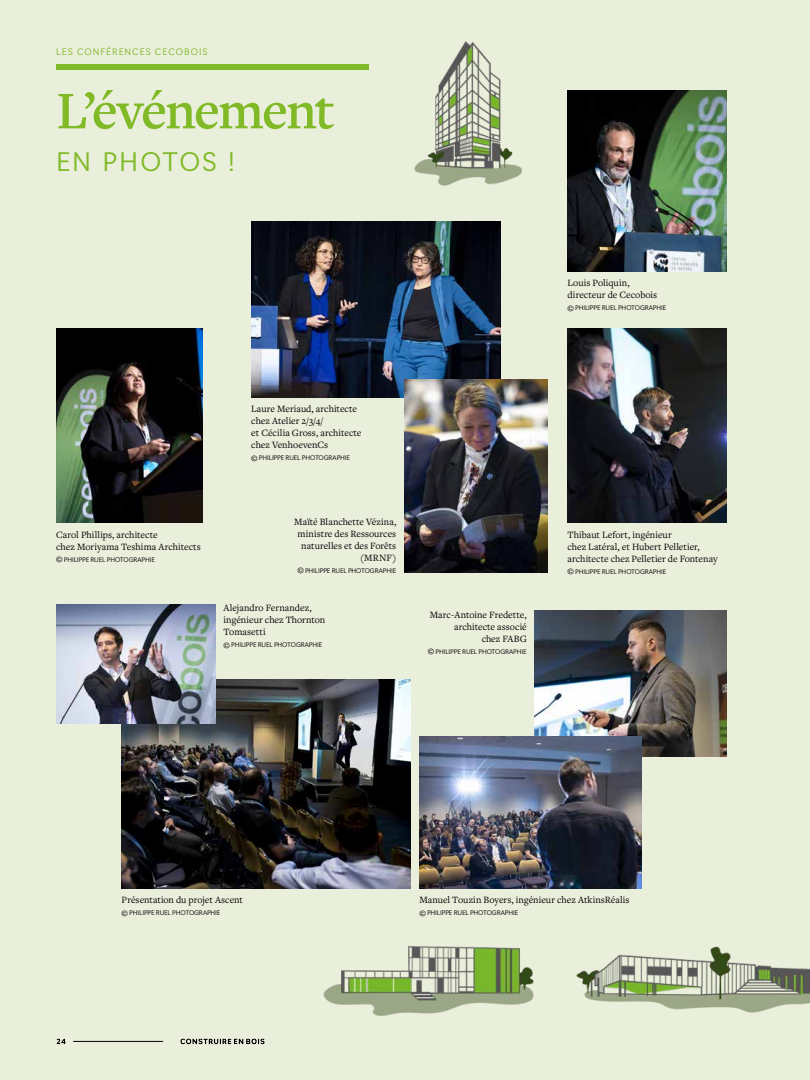
<style>
.page{position:relative;width:810px;height:1080px;background:#eaefdc}
.page>*{position:absolute;margin:0;border:0;box-sizing:border-box;transform-origin:0 0}
.t1{font:600 55px "Freight Text Pro";letter-spacing:-.035em;color:#80ba27}
.t2{font:300 25px "Navigo";letter-spacing:.07em;color:#80ba27}
.t3{font:10px/12px "Freight Text Pro";color:#000}
.t4{font:300 8.75px "Navigo";letter-spacing:.115em;color:#80ba27}
.t5{font:300 6.25px "Navigo";letter-spacing:-.02em;color:#000}
</style>
<div class="page">
<img style="left:122px;top:680px;width:288px;height:208px">
<img style="left:568px;top:90px;width:159px;height:181px">
<img style="left:535px;top:611px;width:192px;height:145px">
<img style="left:56px;top:329px;width:147px;height:194px">
<img style="left:419px;top:737px;width:223px;height:151px">
<img style="left:56px;top:604px;width:159px;height:120px">
<div style="left:56px;top:65px;width:312px;height:5px;background:#80ba27"></div>
<img style="left:568px;top:329px;width:159px;height:194px">
<img style="left:414px;top:41px;width:108px;height:145px">
<img style="left:576px;top:946px;width:234px;height:67px">
<img style="left:311px;top:879px;width:245px;height:137px">
<img style="left:251px;top:222px;width:249px;height:175px">
<img style="left:404px;top:379px;width:143px;height:194px">
<p class="t4" style="left:56px;top:45px;width:153px">LES CONFÉRENCES CECOBOIS</p>
<h1 class="t1" style="left:56px;top:74px;width:280px">L’événement</h1>
<h2 class="t2" style="left:56px;top:142px;width:180px">EN PHOTOS !</h2>
<p class="t3" style="left:56px;top:528px;width:146px">Carol Phillips, architecte<br>chez Moriyama Teshima Architects</p>
<p class="t5" style="left:56px;top:554px;width:100px">© PHILIPPE RUEL PHOTOGRAPHIE</p>
<p class="t3" style="left:251px;top:403px;width:112px">Laure Meriaud, architecte chez Atelier 2/3/4/<br>et Cécilia Gross, architecte chez VenhoevenCs</p>
<p class="t5" style="left:251px;top:453px;width:100px">© PHILIPPE RUEL PHOTOGRAPHIE</p>
<p class="t3" style="left:294px;top:515px;width:104px;text-align:right">Maïté Blanchette Vézina, ministre des Ressources naturelles et des Forêts (MRNF)</p>
<p class="t5" style="left:297px;top:565px;width:100px">© PHILIPPE RUEL PHOTOGRAPHIE</p>
<p class="t3" style="left:224px;top:602px;width:103px">Alejandro Fernandez, ingénieur chez Thornton<br>Tomasetti</p>
<p class="t5" style="left:224px;top:640px;width:100px">© PHILIPPE RUEL PHOTOGRAPHIE</p>
<p class="t3" style="left:430px;top:608px;width:99px;text-align:right">Marc-Antoine Fredette, architecte associé<br>chez FABG</p>
<p class="t5" style="left:428px;top:646px;width:100px">© PHILIPPE RUEL PHOTOGRAPHIE</p>
<p class="t3" style="left:568px;top:277px;width:91px">Louis Poliquin, directeur de Cecobois</p>
<p class="t5" style="left:568px;top:303px;width:100px">© PHILIPPE RUEL PHOTOGRAPHIE</p>
<p class="t3" style="left:568px;top:528px;width:152px">Thibaut Lefort, ingénieur<br>chez Latéral, et Hubert Pelletier, architecte chez Pelletier de Fontenay</p>
<p class="t5" style="left:568px;top:566px;width:100px">© PHILIPPE RUEL PHOTOGRAPHIE</p>
<p class="t3" style="left:122px;top:894px;width:123px">Présentation du projet Ascent</p>
<p class="t5" style="left:122px;top:908px;width:100px">© PHILIPPE RUEL PHOTOGRAPHIE</p>
<p class="t3" style="left:419px;top:894px;width:212px">Manuel Touzin Boyers, ingénieur chez AtkinsRéalis</p>
<p class="t5" style="left:419px;top:908px;width:100px">© PHILIPPE RUEL PHOTOGRAPHIE</p>
</div>
